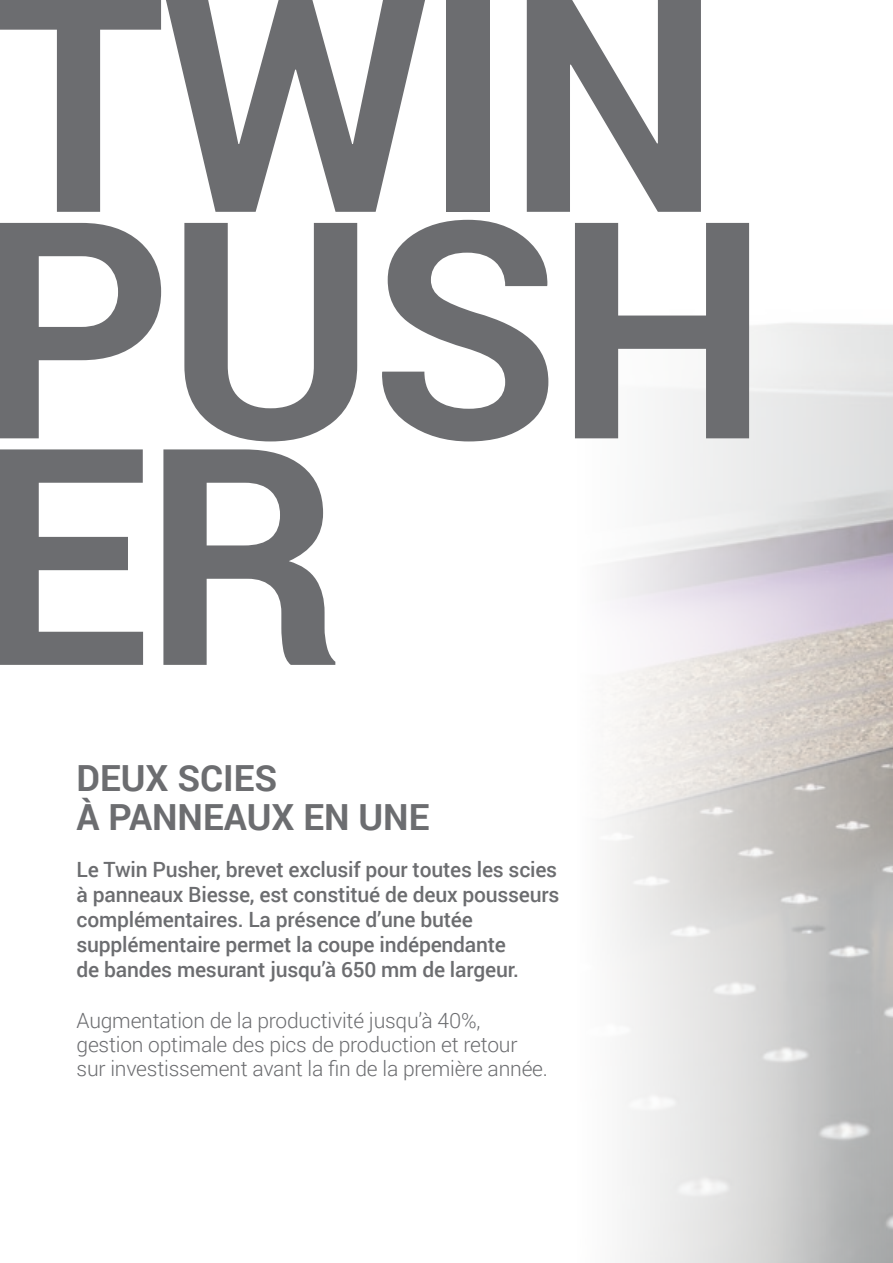
<style>
.page{position:relative;width:893px;height:1263px;background:#fff}
.page>*{position:absolute;margin:0;border:0;box-sizing:border-box;transform-origin:0 0}
.PAG_VERDI_-_TITOLONE{font:700 303px "Roboto";letter-spacing:-.02em;color:#6c6d70}
.PAG_VERDI_-_STRILLO{font:700 36px/39px "Roboto";color:#6c6d70}
.PAG_VERDI_-_INTRO{font:500 21px/25.2px "Roboto";letter-spacing:-.01em;color:#6c6d70}
.PAG_VERDI_-_TESTO{font:300 21px/24px "Roboto";letter-spacing:-.01em;color:#6c6d70}
</style>
<div class="page">
<svg style="left:602px;top:323px;width:291px;height:940px"></svg>
<p class="PAG_VERDI_-_TITOLONE" style="left:-8px;top:-110px;width:731px">TWIN</p>
<p class="PAG_VERDI_-_TITOLONE" style="left:-25px;top:117px;width:795px">PUSH</p>
<p class="PAG_VERDI_-_TITOLONE" style="left:-25px;top:343px;width:370px">ER</p>
<p class="PAG_VERDI_-_STRILLO" style="left:77px;top:757px;width:354px">DEUX SCIES<br>À PANNEAUX EN UNE</p>
<p class="PAG_VERDI_-_INTRO" style="left:77px;top:856px;width:484px">Le Twin Pusher, brevet exclusif pour toutes les scies à panneaux Biesse, est constitué de deux pousseurs complémentaires. La présence d’une butée supplémentaire permet la coupe indépendante<br>de bandes mesurant jusqu’à 650 mm de largeur.</p>
<p class="PAG_VERDI_-_TESTO" style="left:77px;top:1008px;width:473px">Augmentation de la productivité jusqu’à 40%, gestion optimale des pics de production et retour sur investissement avant la fin de la première année.</p>
</div>
